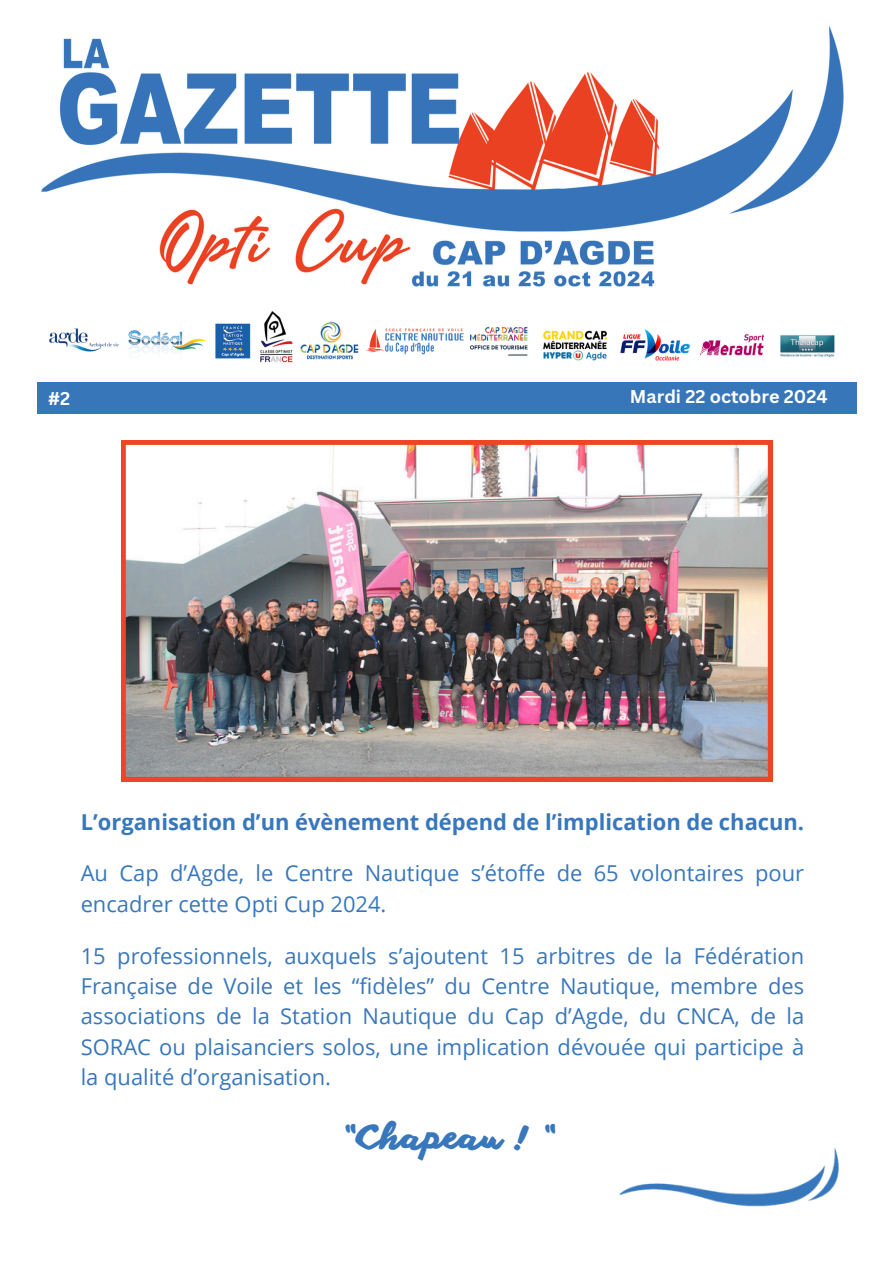
<style>
.page{position:relative;width:894px;height:1264px;background:#fff}
.page>*{position:absolute;margin:0;border:0;box-sizing:border-box;transform-origin:0 0}
.t1{font:700 34.35px "Another Shabby";color:#3877bc}
.t2{font:21.9px/30.3px "Open Sans";color:#3877bc}
.t3{font:700 21.9px "Open Sans";color:#3877bc}
.t4{font:700 18px "Canva Sans";color:#fff}
</style>
<div class="page">
<img style="left:41px;top:25px;width:803px;height:338px">
<img style="left:619px;top:1147px;width:220px;height:60px">
<div style="left:37px;top:382px;width:819px;height:31px;background:#3876ba"></div>
<img style="left:121px;top:440px;width:650px;height:341px">
<p class="t4" style="left:48px;top:385px;width:23px">#2</p>
<h2 class="t4" style="left:629px;top:384px;width:199px">Mardi 22 octobre 2024</h2>
<h3 class="t3" style="left:81px;top:806px;width:724px">L’organisation d’un évènement dépend de l’implication de chacun.</h3>
<h3 class="t2" style="left:81px;top:857px;width:724px">Au Cap d’Agde, le Centre Nautique s’étoffe de 65 volontaires pour encadrer cette Opti Cup 2024.</h3>
<h1 class="t2" style="left:81px;top:939px;width:724px;text-align:justify">15 professionnels, auxquels s’ajoutent 15 arbitres de la Fédération Française de Voile et les “fidèles” du Centre Nautique, membre des associations de la Station Nautique du Cap d’Agde, du CNCA, de la SORAC ou plaisanciers solos, une implication dévouée qui participe à la qualité d’organisation.</h1>
<p class="t1" style="left:340px;top:1118px;width:216px">“Chapeau ! “</p>
</div>
